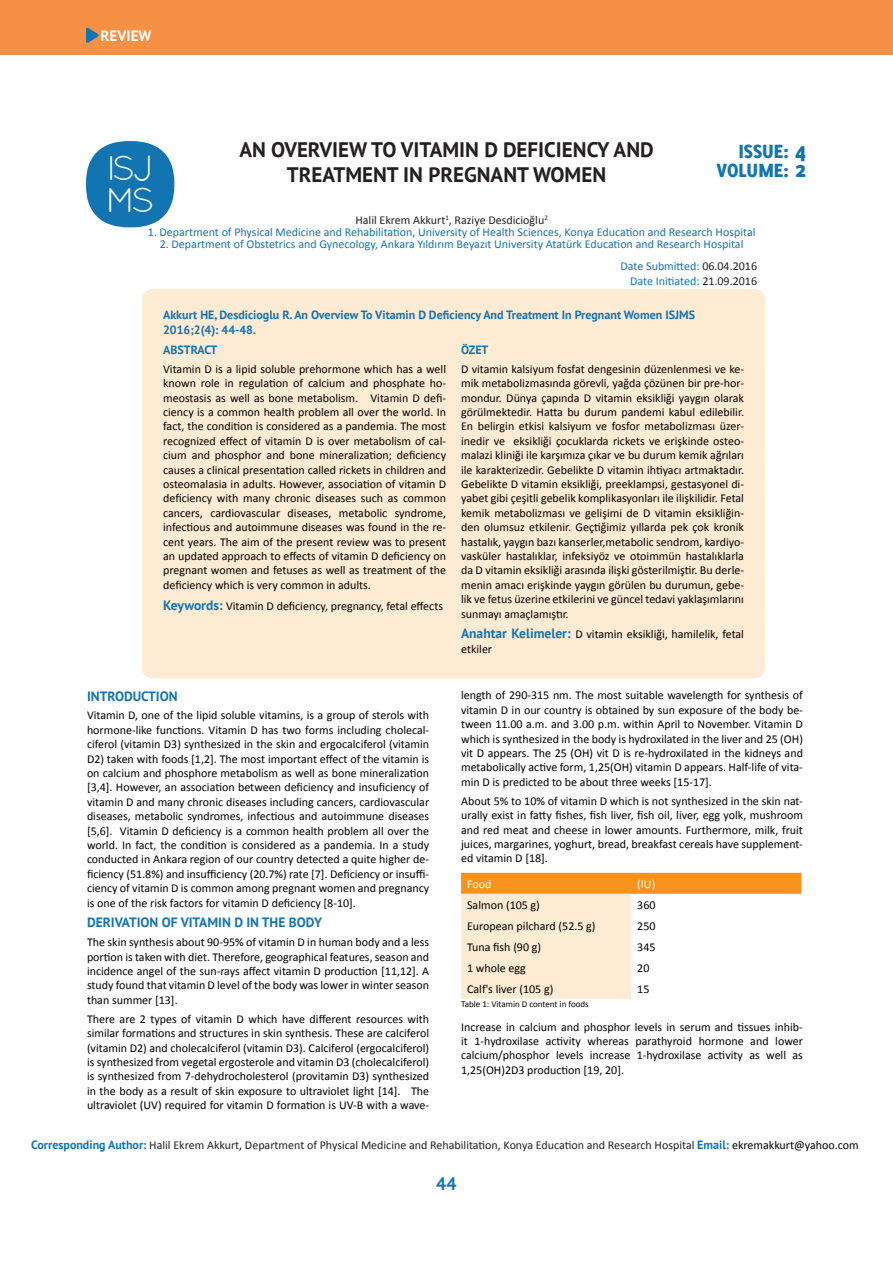
<style>
.page{position:relative;width:893px;height:1263px;background:#fff}
.page>*{position:absolute;margin:0;border:0;box-sizing:border-box;transform-origin:0 0}
.t1{font:34.2px/31.7px "Quicksand";color:#fff}
.ana_başlık{font:700 21px/25.2px "PT Sans";color:#231f20;text-align:center}
.t2{font:800 21px "Delicious";color:#1374b2}
.t3{font:700 18px "PT Sans";color:#1374b2}
.t4{font:700 15px "PT Sans";color:#fff}
.t5{font:700 13.5px "PT Sans";color:#1374b2}
.iki_satır{font:12px/14.4px "Calibri";color:#000;text-align:justify}
.Paragraph_Style_1{font:12px "Calibri";color:#1374b2}
.Paragraph_Style_1-2{font:12px "Calibri";color:#231f20}
.başlıkalk{font:700 12px/14.4px "PT Sans";color:#1374b2}
.iki_satır-2{font:700 12px "PT Sans";color:#1374b2}
.t6{font:12px "Calibri";color:#fff}
.t7{font:9px "Calibri";color:#000}
.s1{color:#231f20}
.s2{font-family:"PT Sans";font-weight:700;font-size:13.5px;color:#1374b2}
.s3{font-size:24px}
.s4{font-size:36.45px}
.s5{font-family:"PT Sans";font-weight:700;color:#1374b2}
.s6{color:#000}
</style>
<div class="page">
<div style="left:0;top:0;width:893px;height:55px;background:#f69044"></div>
<svg style="left:86px;top:27px;width:13px;height:16px"></svg>
<svg style="left:86px;top:141px;width:88px;height:86px;background:#388abe"></svg>
<div style="left:142px;top:289px;width:623px;height:389px;background:#feebd4;border-radius:11px"></div>
<svg style="left:461px;top:873px;width:340px;height:126px"></svg>
<p class="t4" style="left:101px;top:26px;width:52px">REVIEW</p>
<p class="ana_başlık" style="left:240px;top:136px;width:416px">AN OVERVIEW TO VITAMIN D DEFICIENCY AND<br>TREATMENT IN PREGNANT WOMEN</p>
<p class="Paragraph_Style_1-2" style="left:355px;top:213px;width:194px">Halil Ekrem Akkurt<sup>1</sup>, Raziye Desdicioğlu<sup>2</sup></p>
<p class="Paragraph_Style_1" style="left:148px;top:225px;width:609px">1. Department of Physical Medicine and Rehabilitation, University of Health Sciences, Konya Education and Research Hospital</p>
<p class="Paragraph_Style_1" style="left:160px;top:237px;width:585px">2. Department of Obstetrics and Gynecology, Ankara Yıldırım Beyazıt University Atatürk Education and Research Hospital</p>
<p class="Paragraph_Style_1" style="left:621px;top:258px;width:138px">Date Submitted: <span class="s1">06.04.2016</span></p>
<p class="Paragraph_Style_1" style="left:630px;top:273px;width:128px">Date Initiated: <span class="s1">21.09.2016</span></p>
<p class="başlıkalk" style="left:163px;top:307px;width:533px">Akkurt HE, Desdicioglu R. An Overview To Vitamin D Deficiency And Treatment In Pregnant Women ISJMS<br>2016;2(4): 44-48.</p>
<p class="iki_satır-2" style="left:163px;top:342px;width:56px">ABSTRACT</p>
<p class="iki_satır" style="left:163px;top:362px;width:284px">Vitamin D is a lipid soluble prehormone which has a well known role in regulation of calcium and phosphate ho&shy;meostasis as well as bone metabolism. Vitamin D defi&shy;ciency is a common health problem all over the world. In fact, the condition is considered as a pandemia. The most recognized effect of vitamin D is over metabolism of cal&shy;cium and phosphor and bone mineralization; deficiency causes a clinical presentation called rickets in children and osteomalasia in adults. However, association of vitamin D deficiency with many chronic diseases such as common cancers, cardiovascular diseases, metabolic syndrome, infectious and autoimmune diseases was found in the re&shy;cent years. The aim of the present review was to present an updated approach to effects of vitamin D deficiency on pregnant women and fetuses as well as treatment of the deficiency which is very common in adults.</p>
<p class="iki_satır" style="left:163px;top:598px;width:281px"><span class="s2">Keywords:</span> Vitamin D deficiency, pregnancy, fetal effects</p>
<p class="t2" style="left:739px;top:139px;width:68px">ISSUE: <span class="s3">4</span></p>
<p class="t2" style="left:716px;top:158px;width:91px">VOLUME: <span class="s3">2</span></p>
<h1 class="t1" style="left:106px;top:152px;width:50px">IS<span class="s4">J<br></span>MS</h1>
<p class="iki_satır-2" style="left:461px;top:342px;width:29px">ÖZET</p>
<p class="iki_satır" style="left:461px;top:362px;width:284px">D vitamin kalsiyum fosfat dengesinin düzenlenmesi ve ke&shy;mik metabolizmasında görevli, yağda çözünen bir pre-hor&shy;mondur. Dünya çapında D vitamin eksikliği yaygın olarak görülmektedir. Hatta bu durum pandemi kabul edilebilir.<br>En belirgin etkisi kalsiyum ve fosfor metabolizması üzer&shy;inedir ve eksikliği çocuklarda rickets ve erişkinde osteo&shy;malazi kliniği ile karşımıza çıkar ve bu durum kemik ağrıları ile karakterizedir. Gebelikte D vitamin ihtiyacı artmaktadır.<br>Gebelikte D vitamin eksikliği, preeklampsi, gestasyonel di&shy;yabet gibi çeşitli gebelik komplikasyonları ile ilişkilidir. Fetal kemik metabolizması ve gelişimi de D vitamin eksikliğin&shy;den olumsuz etkilenir. Geçtiğimiz yıllarda pek çok kronik hastalık, yaygın bazı kanserler,metabolic sendrom, kardiyo&shy;vasküler hastalıklar, infeksiyöz ve otoimmün hastalıklarla da D vitamin eksikliği arasında ilişki gösterilmiştir. Bu derle&shy;menin amacı erişkinde yaygın görülen bu durumun, gebe&shy;lik ve fetus üzerine etkilerini ve güncel tedavi yaklaşımlarını sunmayı amaçlamıştır.</p>
<p class="iki_satır" style="left:461px;top:627px;width:284px"><span class="s2">Anahtar Kelimeler:</span> D vitamin eksikliği, hamilelik, fetal etkiler</p>
<p class="t5" style="left:87px;top:687px;width:92px">INTRODUCTION</p>
<p class="iki_satır" style="left:87px;top:708px;width:344px">Vitamin D, one of the lipid soluble vitamins, is a group of sterols with hormone-like functions. Vitamin D has two forms including cholecal&shy;ciferol (vitamin D3) synthesized in the skin and ergocalciferol (vitamin D2) taken with foods [1,2]. The most important effect of the vitamin is on calcium and phosphore metabolism as well as bone mineralization [3,4]. However, an association between deficiency and insuficiency of vitamin D and many chronic diseases including cancers, cardiovascular diseases, metabolic syndromes, infectious and autoimmune diseases [5,6]. Vitamin D deficiency is a common health problem all over the world. In fact, the condition is considered as a pandemia. In a study conducted in Ankara region of our country detected a quite higher de&shy;ficiency (51.8%) and insufficiency (20.7%) rate [7]. Deficiency or insuffi&shy;ciency of vitamin D is common among pregnant women and pregnancy is one of the risk factors for vitamin D deficiency [8-10].</p>
<p class="t5" style="left:87px;top:914px;width:236px">DERIVATION OF VITAMIN D IN THE BODY</p>
<p class="iki_satır" style="left:87px;top:935px;width:344px">The skin synthesis about 90-95% of vitamin D in human body and a less portion is taken with diet. Therefore, geographical features, season and incidence angel of the sun-rays affect vitamin D production [11,12]. A study found that vitamin D level of the body was lower in winter season than summer [13].</p>
<p class="iki_satır" style="left:87px;top:1011px;width:344px">There are 2 types of vitamin D which have different resources with similar formations and structures in skin synthesis. These are calciferol (vitamin D2) and cholecalciferol (vitamin D3). Calciferol (ergocalciferol) is synthesized from vegetal ergosterole and vitamin D3 (cholecalciferol) is synthesized from 7-dehydrocholesterol (provitamin D3) synthesized in the body as a result of skin exposure to ultraviolet light [14]. The ultraviolet (UV) required for vitamin D formation is UV-B with a wave-</p>
<p class="iki_satır" style="left:461px;top:688px;width:343px">length of 290-315 nm. The most suitable wavelength for synthesis of vitamin D in our country is obtained by sun exposure of the body be&shy;tween 11.00 a.m. and 3.00 p.m. within April to November. Vitamin D which is synthesized in the body is hydroxilated in the liver and 25 (OH) vit D appears. The 25 (OH) vit D is re-hydroxilated in the kidneys and metabolically active form, 1,25(OH) vitamin D appears. Half-life of vita&shy;min D is predicted to be about three weeks [15-17].</p>
<p class="iki_satır" style="left:461px;top:793px;width:343px">About 5% to 10% of vitamin D which is not synthesized in the skin nat&shy;urally exist in fatty fishes, fish liver, fish oil, liver, egg yolk, mushroom and red meat and cheese in lower amounts. Furthermore, milk, fruit juices, margarines, yoghurt, bread, breakfast cereals have supplement&shy;ed vitamin D [18].</p>
<p class="t6" style="left:467px;top:876px;width:26px">Food</p>
<p class="t6" style="left:637px;top:876px;width:19px">(IU)</p>
<p class="iki_satır" style="left:467px;top:898px;width:74px">Salmon (105 g)</p>
<p class="iki_satır" style="left:637px;top:898px;width:20px">360</p>
<p class="iki_satır" style="left:467px;top:919px;width:130px">European pilchard (52.5 g)</p>
<p class="iki_satır" style="left:637px;top:919px;width:20px">250</p>
<p class="iki_satır" style="left:467px;top:940px;width:76px">Tuna fish (90 g)</p>
<p class="iki_satır" style="left:637px;top:940px;width:20px">345</p>
<p class="iki_satır" style="left:467px;top:961px;width:60px">1 whole egg</p>
<p class="iki_satır" style="left:637px;top:961px;width:14px">20</p>
<p class="iki_satır" style="left:467px;top:982px;width:88px">Calf's liver (105 g)</p>
<p class="iki_satır" style="left:637px;top:982px;width:14px">15</p>
<p class="t7" style="left:461px;top:998px;width:129px">Table 1: Vitamin D content in foods</p>
<p class="iki_satır" style="left:461px;top:1019px;width:343px">Increase in calcium and phosphor levels in serum and tissues inhib&shy;it 1-hydroxilase activity whereas parathyroid hormone and lower calcium/phosphor levels increase 1-hydroxilase activity as well as 1,25(OH)2D3 production [19, 20].</p>
<p class="Paragraph_Style_1-2" style="left:31px;top:1137px;width:829px"><span class="s5">Corresponding Author:</span> Halil Ekrem Akkurt<span class="s6">,</span> Department of Physical Medicine and Rehabilitation, Konya Education and Research Hospital <span class="s5">Email:</span> <span class="s6">ekremakkurt@yahoo.com</span></p>
<p class="t3" style="left:436px;top:1172px;width:22px">44</p>
</div>
